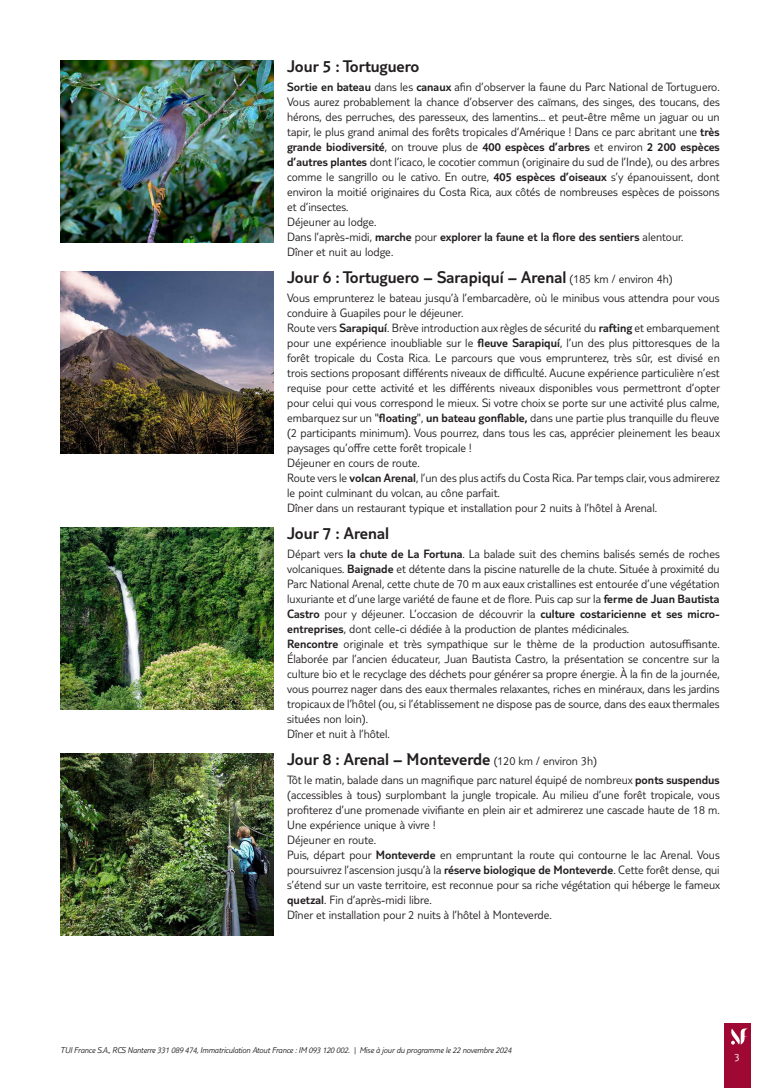
<style>
.page{position:relative;width:780px;height:1088px;background:#fff}
.page>*{position:absolute;margin:0;border:0;box-sizing:border-box;transform-origin:0 0}
.t1{font:300 17.5px "TUI Type";color:#231f20}
.t2{font:300 12.5px/15px "TUI Type";color:#231f20}
.t3{font:300 11.25px "TUI Type";color:#fff}
.t4{font:italic 300 8.75px "TUI Type";letter-spacing:-.02em;color:#231f20}
.s1{font-style:inherit}
.s2{font-size:12.5px}
</style>
<div class="page">
<div style="left:724px;top:1023px;width:26px;height:65px;background:#9e0832"></div>
<svg style="left:731px;top:1028px;width:17px;height:16px"></svg>
<img style="left:60px;top:60px;width:213px;height:182px">
<img style="left:60px;top:271px;width:213px;height:182px">
<img style="left:60px;top:527px;width:213px;height:182px">
<img style="left:60px;top:753px;width:213px;height:182px">
<h1 class="t1" style="left:287px;top:56px;width:134px">Jour 5 : Tortuguero</h1>
<p class="t2" style="left:287px;top:79px;width:434px"><span class="s1">Sortie en bateau</span> dans les <span class="s1">canaux</span> afin d’observer la faune du Parc National de Tortuguero.<br>Vous aurez probablement la chance d’observer des caïmans, des singes, des toucans, des hérons, des perruches, des paresseux, des lamentins... et peut-être même un jaguar ou un tapir, le plus grand animal des forêts tropicales d’Amérique ! Dans ce parc abritant une <span class="s1">très grande biodiversité</span>, on trouve plus de <span class="s1">400 espèces d’arbres</span> et environ <span class="s1">2 200 espèces d’autres plantes</span> dont l’icaco, le cocotier commun (originaire du sud de l’Inde), ou des arbres comme le sangrillo ou le cativo. En outre, <span class="s1">405 espèces d’oiseaux</span> s’y épanouissent, dont environ la moitié originaires du Costa Rica, aux côtés de nombreuses espèces de poissons et d’insectes.<br>Déjeuner au lodge.<br>Dans l’après-midi, <span class="s1">marche</span> pour <span class="s1">explorer la faune et la flore des sentiers</span> alentour.<br>Dîner et nuit au lodge.</p>
<h1 class="t1" style="left:287px;top:267px;width:387px">Jour 6 : Tortuguero – Sarapiquí – Arenal <span class="s2">(185 km / environ 4h)</span></h1>
<p class="t2" style="left:287px;top:290px;width:434px">Vous emprunterez le bateau jusqu’à l’embarcadère, où le minibus vous attendra pour vous conduire à Guapiles pour le déjeuner.<br>Route vers <span class="s1">Sarapiquí</span>. Brève introduction aux règles de sécurité du <span class="s1">rafting</span> et embarquement pour une expérience inoubliable sur le <span class="s1">fleuve Sarapiquí</span>, l’un des plus pittoresques de la forêt tropicale du Costa Rica. Le parcours que vous emprunterez, très sûr, est divisé en trois sections proposant différents niveaux de difficulté. Aucune expérience particulière n’est requise pour cette activité et les différents niveaux disponibles vous permettront d’opter pour celui qui vous correspond le mieux. Si votre choix se porte sur une activité plus calme, embarquez sur un "<span class="s1">floating</span>", <span class="s1">un bateau gonflable,</span> dans une partie plus tranquille du fleuve (2 participants minimum). Vous pourrez, dans tous les cas, apprécier pleinement les beaux paysages qu’offre cette forêt tropicale !<br>Déjeuner en cours de route.<br>Route vers le <span class="s1">volcan Arenal</span>, l’un des plus actifs du Costa Rica. Par temps clair, vous admirerez le point culminant du volcan, au cône parfait.<br>Dîner dans un restaurant typique et installation pour 2 nuits à l’hôtel à Arenal.</p>
<h1 class="t1" style="left:287px;top:523px;width:103px">Jour 7 : Arenal</h1>
<p class="t2" style="left:287px;top:546px;width:434px">Départ vers <span class="s1">la chute de La Fortuna</span>. La balade suit des chemins balisés semés de roches volcaniques. <span class="s1">Baignade</span> et détente dans la piscine naturelle de la chute. Située à proximité du Parc National Arenal, cette chute de 70 m aux eaux cristallines est entourée d’une végétation luxuriante et d’une large variété de faune et de flore. Puis cap sur la <span class="s1">ferme de Juan Bautista Castro</span> pour y déjeuner. L’occasion de découvrir la <span class="s1">culture costaricienne et ses micro&shy;entreprises</span>, dont celle-ci dédiée à la production de plantes médicinales.<br><span class="s1">Rencontre</span> originale et très sympathique sur le thème de la production autosuffisante.<br>Élaborée par l’ancien éducateur, Juan Bautista Castro, la présentation se concentre sur la culture bio et le recyclage des déchets pour générer sa propre énergie. À la fin de la journée, vous pourrez nager dans des eaux thermales relaxantes, riches en minéraux, dans les jardins tropicaux de l’hôtel (ou, si l’établissement ne dispose pas de source, dans des eaux thermales situées non loin).<br>Dîner et nuit à l’hôtel.</p>
<h1 class="t1" style="left:287px;top:749px;width:311px">Jour 8 : Arenal – Monteverde <span class="s2">(120 km / environ 3h)</span></h1>
<p class="t2" style="left:287px;top:772px;width:434px">Tôt le matin, balade dans un magnifique parc naturel équipé de nombreux <span class="s1">ponts suspendus </span>(accessibles à tous) surplombant la jungle tropicale. Au milieu d’une forêt tropicale, vous profiterez d’une promenade vivifiante en plein air et admirerez une cascade haute de 18 m.<br>Une expérience unique à vivre !<br>Déjeuner en route.<br>Puis, départ pour <span class="s1">Monteverde</span> en empruntant la route qui contourne le lac Arenal. Vous poursuivrez l’ascension jusqu’à la <span class="s1">réserve biologique de Monteverde</span>. Cette forêt dense, qui s’étend sur un vaste territoire, est reconnue pour sa riche végétation qui héberge le fameux <span class="s1">quetzal</span>. Fin d’après-midi libre.<br>Dîner et installation pour 2 nuits à l’hôtel à Monteverde.</p>
<p class="t4" style="left:60px;top:1045px;width:452px">TUI France S.A., RCS Nanterre 331 089 474, Immatriculation Atout France : IM 093 120 002. | Mise à jour du programme le 22 novembre 2024</p>
<p class="t3" style="left:734px;top:1050px;width:7px">3</p>
</div>
